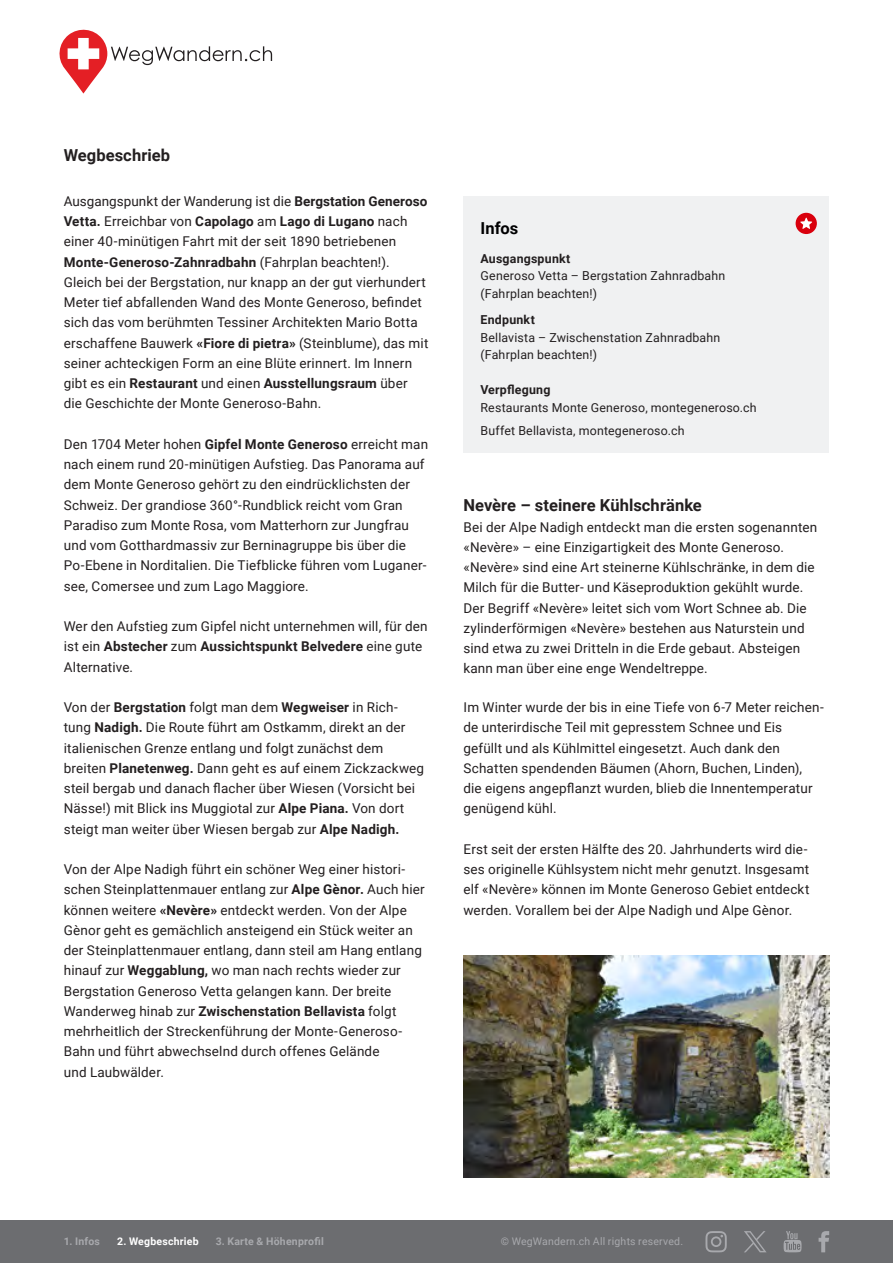
<style>
.page{position:relative;width:893px;height:1263px;background:#fff}
.page>*{position:absolute;margin:0;border:0;box-sizing:border-box;transform-origin:0 0}
._04_titel_klein{font:700 16.5px "Roboto";letter-spacing:.005em;color:#231f20}
._04_titel_klein-2{font:700 16.5px "Roboto";color:#000001}
._08_text{font:13.5px/20.2px "Roboto";letter-spacing:.01em;color:#231f20}
._04_titel_klein-3{font:13.5px/20.2px "Roboto";letter-spacing:.01em;color:#231f20}
._04_titel_klein-4{font:12.3px/17.5px "Roboto";letter-spacing:.015em;color:#231f20}
.t1{font:700 10.5px "Roboto";letter-spacing:.02em;color:#a8a9ad}
.t2{font:10.5px "Roboto";letter-spacing:.02em;color:#a8a9ad}
.t3{font:700 10.5px "Roboto";letter-spacing:.02em;color:#fff}
.s1{font-weight:700}
</style>
<div class="page">
<div style="left:463px;top:196px;width:366px;height:256px;background:#f0f1f2"></div>
<div style="left:796px;top:213px;width:21px;height:21px;background:#d9000d;border-radius:50%"></div>
<svg style="left:800px;top:218px;width:12px;height:11px"></svg>
<img style="left:463px;top:955px;width:366px;height:223px">
<svg style="left:59px;top:29px;width:213px;height:65px"></svg>
<div style="left:0;top:1220px;width:893px;height:43px;background:#6c6d70"></div>
<svg style="left:705px;top:1231px;width:22px;height:21px"></svg>
<svg style="left:783px;top:1231px;width:19px;height:21px"></svg>
<svg style="left:819px;top:1231px;width:10px;height:21px"></svg>
<svg style="left:744px;top:1231px;width:22px;height:21px"></svg>
<p class="_04_titel_klein" style="left:64px;top:143px;width:108px">Wegbeschrieb</p>
<p class="_08_text" style="left:64px;top:190px;width:366px">Ausgangspunkt der Wanderung ist die <span class="s1">Bergstation Generoso Vetta.</span> Erreichbar von <span class="s1">Capolago</span> am <span class="s1">Lago di Lugano</span> nach einer 40-minütigen Fahrt mit der seit 1890 betriebenen <span class="s1">Monte-Generoso-Zahnradbahn</span> (Fahrplan beachten!).<br>Gleich bei der Bergstation, nur knapp an der gut vierhundert Meter tief abfallenden Wand des Monte Generoso, befindet sich das vom berühmten Tessiner Architekten Mario Botta erschaffene Bauwerk <span class="s1">«Fiore di pietra»</span> (Steinblume), das mit seiner achteckigen Form an eine Blüte erinnert. Im Innern gibt es ein <span class="s1">Restaurant</span> und einen <span class="s1">Ausstellungsraum</span> über die Geschichte der Monte Generoso-Bahn.</p>
<p class="_08_text" style="left:64px;top:433px;width:366px">Den 1704 Meter hohen <span class="s1">Gipfel Monte Generoso</span> erreicht man nach einem rund 20-minütigen Aufstieg. Das Panorama auf dem Monte Generoso gehört zu den eindrücklichsten der Schweiz. Der grandiose 360°-Rundblick reicht vom Gran Paradiso zum Monte Rosa, vom Matterhorn zur Jungfrau und vom Gotthardmassiv zur Berninagruppe bis über die Po-Ebene in Norditalien. Die Tiefblicke führen vom Luganer&shy;see, Comersee und zum Lago Maggiore.</p>
<p class="_08_text" style="left:64px;top:616px;width:365px">Wer den Aufstieg zum Gipfel nicht unternehmen will, für den ist ein <span class="s1">Abstecher</span> zum <span class="s1">Aussichtspunkt Belvedere</span> eine gute<br>Alternative.</p>
<p class="_08_text" style="left:64px;top:697px;width:362px">Von der <span class="s1">Bergstation</span> folgt man dem <span class="s1">Wegweiser</span> in Rich&shy;tung <span class="s1">Nadigh.</span> Die Route führt am Ostkamm, direkt an der italienischen Grenze entlang und folgt zunächst dem breiten <span class="s1">Planetenweg.</span> Dann geht es auf einem Zickzackweg steil bergab und danach flacher über Wiesen (Vorsicht bei Nässe!) mit Blick ins Muggiotal zur <span class="s1">Alpe Piana.</span> Von dort steigt man weiter über Wiesen bergab zur <span class="s1">Alpe Nadigh.</span></p>
<p class="_08_text" style="left:64px;top:859px;width:362px">Von der Alpe Nadigh führt ein schöner Weg einer histori&shy;schen Steinplattenmauer entlang zur <span class="s1">Alpe Gènor.</span> Auch hier können weitere <span class="s1">«Nevère»</span> entdeckt werden. Von der Alpe Gènor geht es gemächlich ansteigend ein Stück weiter an der Steinplattenmauer entlang, dann steil am Hang entlang hinauf zur <span class="s1">Weggablung,</span> wo man nach rechts wieder zur Bergstation Generoso Vetta gelangen kann. Der breite Wanderweg hinab zur <span class="s1">Zwischenstation Bellavista</span> folgt mehrheitlich der Streckenführung der Monte-Generoso-Bahn und führt abwechselnd durch offenes Gelände<br>und Laubwälder.</p>
<p class="_04_titel_klein-2" style="left:480px;top:217px;width:39px">Infos</p>
<p class="_04_titel_klein-4" style="left:480px;top:249px;width:246px"><span class="s1">Ausgangspunkt<br></span>Generoso Vetta – Bergstation Zahnradbahn (Fahrplan beachten!)</p>
<p class="_04_titel_klein-4" style="left:480px;top:311px;width:241px"><span class="s1">Endpunkt<br></span>Bellavista – Zwischenstation Zahnradbahn (Fahrplan beachten!)</p>
<p class="_04_titel_klein-4" style="left:480px;top:380px;width:278px"><span class="s1">Verpflegung<br></span>Restaurants Monte Generoso, montegeneroso.ch</p>
<p class="_04_titel_klein-4" style="left:480px;top:422px;width:206px">Buffet Bellavista, montegeneroso.ch</p>
<p class="_04_titel_klein" style="left:463px;top:494px;width:240px">Nevère – steinere Kühlschränke</p>
<p class="_04_titel_klein-3" style="left:463px;top:516px;width:355px">Bei der Alpe Nadigh entdeckt man die ersten sogenannten «Nevère» – eine Einzigartigkeit des Monte Generoso. «Nevère» sind eine Art steinerne Kühlschränke, in dem die Milch für die Butter- und Käseproduktion gekühlt wurde.<br>Der Begriff «Nevère» leitet sich vom Wort Schnee ab. Die zylinderförmigen «Nevère» bestehen aus Naturstein und sind etwa zu zwei Dritteln in die Erde gebaut. Absteigen kann man über eine enge Wendeltreppe.</p>
<p class="_08_text" style="left:463px;top:697px;width:362px">Im Winter wurde der bis in eine Tiefe von 6-7 Meter reichen&shy;de unterirdische Teil mit gepresstem Schnee und Eis gefüllt und als Kühlmittel eingesetzt. Auch dank den Schatten spendenden Bäumen (Ahorn, Buchen, Linden), die eigens angepflanzt wurden, blieb die Innentemperatur genügend kühl.</p>
<p class="_08_text" style="left:463px;top:838px;width:347px">Erst seit der ersten Hälfte des 20. Jahrhunderts wird die&shy;ses originelle Kühlsystem nicht mehr genutzt. Insgesamt elf «Nevère» können im Monte Generoso Gebiet entdeckt werden. Vorallem bei der Alpe Nadigh und Alpe Gènor.</p>
<p class="t1" style="left:64px;top:1234px;width:38px">1. Infos</p>
<p class="t3" style="left:117px;top:1234px;width:83px">2. Wegbeschrieb</p>
<p class="t1" style="left:216px;top:1234px;width:110px">3. Karte &amp; Höhenprofil</p>
<p class="t2" style="left:501px;top:1234px;width:184px">© WegWandern.ch All rights reserved.</p>
<p class="t1" style="left:497px;top:1234px;width:145px">© WegWandern.ch Al right r</p>
</div>
